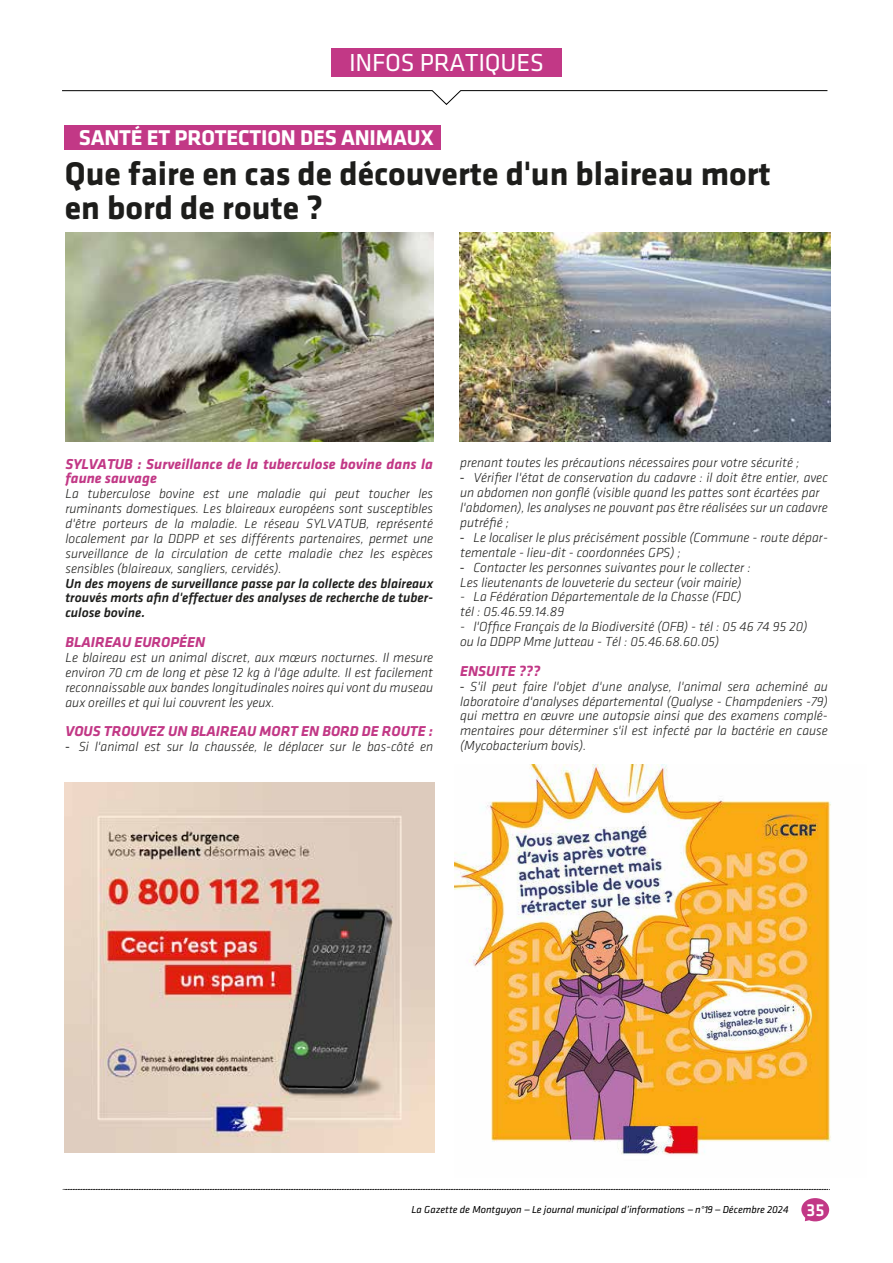
<style>
.page{position:relative;width:893px;height:1263px;background:#fff}
.page>*{position:absolute;margin:0;border:0;box-sizing:border-box;transform-origin:0 0}
.t1{font:700 34.05px/34px "Klavika";color:#1d1d1b}
.t2{font:25.5px "Klavika";letter-spacing:-.01em;color:#fff}
.t3{font:700 22.2px "Klavika";letter-spacing:-.01em;color:#fff}
.t4{font:14.85px/14.9px "Klavika Bold Bold Italic TF";color:#c23886}
.t5{font:italic 300 13.65px/14.9px "Klavika";color:#1d1d1b}
.t6{font:italic 500 13.65px/14.9px "Klavika";color:#1d1d1b;text-align:justify}
.t7{font:italic 10.5px "Klavika";color:#010000}
.s1{font-family:"Myriad Pro";font-weight:400;font-style:normal}
.s2{font-weight:500;font-style:normal;font-size:18px;color:#fff}
</style>
<div class="page">
<svg style="left:801px;top:1198px;width:28px;height:23px"></svg>
<svg style="left:62px;top:1189px;width:767px;height:1px"></svg>
<svg style="left:62px;top:90px;width:766px;height:15px"></svg>
<div style="left:331px;top:48px;width:230px;height:28px;background:#c23886"></div>
<img style="left:65px;top:783px;width:369px;height:369px">
<img style="left:454px;top:764px;width:377px;height:391px">
<div style="left:65px;top:126px;width:376px;height:24px;background:#c23886"></div>
<img style="left:460px;top:233px;width:370px;height:208px">
<img style="left:66px;top:233px;width:367px;height:208px">
<h2 class="t2" style="left:349px;top:49px;width:196px">INFOS PRATIQUES</h2>
<h3 class="t3" style="left:79px;top:126px;width:357px">SANTÉ ET PROTECTION DES ANIMAUX</h3>
<h1 class="t1" style="left:65px;top:156px;width:708px">Que faire en cas de découverte d'un blaireau mort en bord de route ?</h1>
<p class="t4" style="left:66px;top:456px;width:369px">SYLVATUB : Surveillance de la tuberculose bovine dans la faune sauvage</p>
<p class="t5" style="left:66px;top:486px;width:369px;text-align:justify">La tuberculose bovine est une maladie qui peut toucher les ruminants domestiques. Les blaireaux européens sont susceptibles d'être porteurs de la maladie. Le réseau SYLVATUB, représenté localement par la DDPP et ses différents partenaires, permet une surveillance de la circulation de cette maladie chez les espèces sensibles (blaireaux, sangliers, cervidés).</p>
<p class="t6" style="left:66px;top:576px;width:369px">Un des moyens de surveillance passe par la collecte des blaireaux trouvés morts afin d'effectuer des analyses de recherche de tuber&shy;culose bovine.</p>
<p class="t4" style="left:66px;top:635px;width:141px">BLAIREAU EUROPÉEN</p>
<p class="t5" style="left:66px;top:650px;width:369px;text-align:justify">Le blaireau est un animal discret, aux mœurs nocturnes. Il mesure environ 70 cm de long et pèse 12 kg à l'âge adulte. Il est facilement reconnaissable aux bandes longitudinales noires qui vont du museau aux oreilles et qui lui couvrent les yeux.</p>
<p class="t4" style="left:66px;top:724px;width:369px">VOUS TROUVEZ UN BLAIREAU MORT EN BORD DE ROUTE :</p>
<p class="t5" style="left:66px;top:739px;width:369px"><span class="s1">-</span> Si l'animal est sur la chaussée, le déplacer sur le bas-côté en</p>
<p class="t5" style="left:460px;top:456px;width:341px">prenant toutes les précautions nécessaires pour votre sécurité ;</p>
<p class="t5" style="left:460px;top:471px;width:369px"><span class="s1">-</span> Vérifier l'état de conservation du cadavre : il doit être entier, avec un abdomen non gonflé (visible quand les pattes sont écartées par l'abdomen), les analyses ne pouvant pas être réalisées sur un cadavre putréfié ;</p>
<p class="t5" style="left:460px;top:530px;width:369px"><span class="s1">-</span> Le localiser le plus précisément possible (Commune - route dépar&shy;tementale - lieu-dit - coordonnées GPS) ;</p>
<p class="t5" style="left:460px;top:560px;width:292px"><span class="s1">-</span> Contacter les personnes suivantes pour le collecter :<br>Les lieutenants de louveterie du secteur (voir mairie)</p>
<p class="t5" style="left:460px;top:590px;width:283px">- La Fédération Départementale de la Chasse (FDC) tél : 05.46.59.14.89</p>
<p class="t5" style="left:460px;top:619px;width:349px">- l'Office Français de la Biodiversité (OFB) - tél : 05 46 74 95 20) ou la DDPP Mme Jutteau - Tél : 05.46.68.60.05)</p>
<p class="t4" style="left:460px;top:663px;width:82px">ENSUITE ???</p>
<p class="t5" style="left:460px;top:679px;width:369px;text-align:justify"><span class="s1">-</span> S'il peut faire l'objet d'une analyse, l'animal sera acheminé au laboratoire d'analyses départemental (Qualyse - Champdeniers -79) qui mettra en œuvre une autopsie ainsi que des examens complé&shy;mentaires pour déterminer s'il est infecté par la bactérie en cause (Mycobacterium bovis).</p>
<p class="t7" style="left:411px;top:1204px;width:415px">La Gazette de Montguyon —Le journal municipal d’informations — n°19 — Décembre 2024 <span class="s2">35</span></p>
</div>
